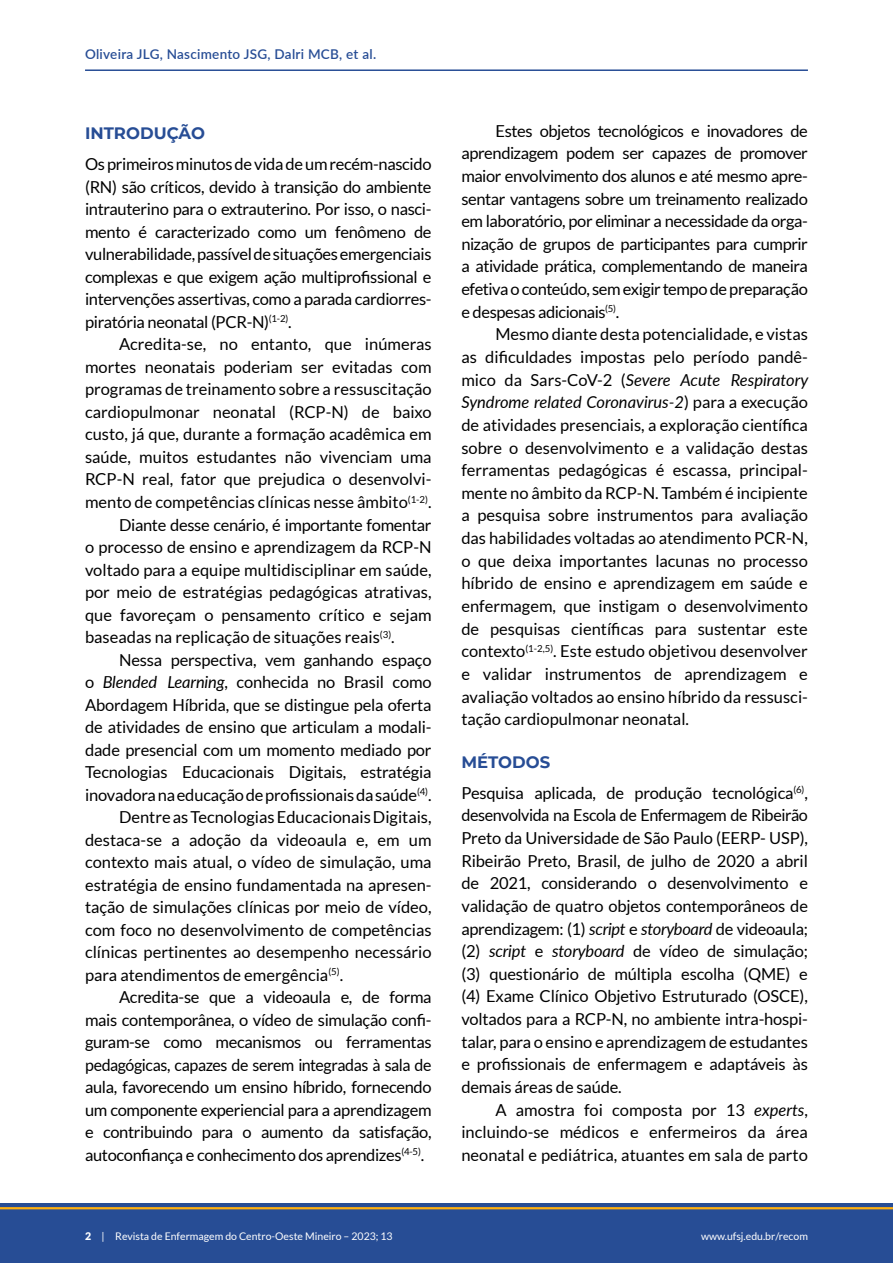
<style>
.page{position:relative;width:893px;height:1263px;background:#fff}
.page>*{position:absolute;margin:0;border:0;box-sizing:border-box;transform-origin:0 0}
.t1{font:16.5px/22.6px "Lato";color:#000;text-align:justify}
.t2{font:16.5px "Lato";letter-spacing:-.02em;color:#000}
.t3{font:16.5px "Lato";letter-spacing:-.025em;color:#000}
.t4{font:700 16.5px "Montserrat";color:#274d95}
.t5{font:600 13.5px "Lato";letter-spacing:.02em;color:#274d95}
.t6{font:10.5px "Lato";color:#fff}
.s1{font-style:italic}
.s2{font-weight:900}
</style>
<div class="page">
<div style="left:0;top:1203px;width:893px;height:60px;background:#274d95"></div>
<hr style="left:0;top:1207px;width:893px;height:2px;background:#ffb011">
<hr style="left:85px;top:69px;width:723px;height:2px;background:#274d95">
<p class="t5" style="left:85px;top:44px;width:293px">Oliveira JLG, Nascimento JSG, Dalri MCB, et al.</p>
<p class="t4" style="left:85px;top:122px;width:121px">INTRODUÇÃO</p>
<p class="t1" style="left:85px;top:153px;width:348px">Os primeiros minutos de vida de um recém-nascido (RN) são críticos, devido à transição do ambiente intrauterino para o extrauterino. Por isso, o nasci&shy;mento é caracterizado como um fenômeno de vulnerabilidade, passível de situações emergenciais complexas e que exigem ação multiprofissional e intervenções assertivas, como a parada cardiorres&shy;piratória neonatal (PCR-N)<sup>(1-2)</sup>.</p>
<p class="t1" style="left:119px;top:333px;width:314px">Acredita-se, no entanto, que inúmeras</p>
<p class="t1" style="left:85px;top:355px;width:348px">mortes neonatais poderiam ser evitadas com</p>
<p class="t1" style="left:85px;top:378px;width:348px">programas de treinamento sobre a ressuscitação</p>
<p class="t1" style="left:85px;top:400px;width:348px">cardiopulmonar neonatal (RCP-N) de baixo</p>
<p class="t1" style="left:85px;top:423px;width:348px">custo, já que, durante a formação acadêmica em</p>
<p class="t1" style="left:85px;top:446px;width:348px">saúde, muitos estudantes não vivenciam uma</p>
<p class="t1" style="left:85px;top:468px;width:348px">RCP-N real, fator que prejudica o desenvolvi-</p>
<p class="t1" style="left:85px;top:491px;width:348px">mento de competências clínicas nesse âmbito<sup>(1-2)</sup>.</p>
<p class="t2" style="left:119px;top:515px;width:314px">Diante desse cenário, é importante fomentar</p>
<p class="t1" style="left:85px;top:536px;width:348px">o processo de ensino e aprendizagem da RCP-N</p>
<p class="t1" style="left:85px;top:558px;width:348px">voltado para a equipe multidisciplinar em saúde,</p>
<p class="t1" style="left:85px;top:581px;width:348px">por meio de estratégias pedagógicas atrativas,</p>
<p class="t1" style="left:85px;top:603px;width:348px">que favoreçam o pensamento crítico e sejam</p>
<p class="t1" style="left:85px;top:626px;width:311px">baseadas na replicação de situações reais<sup>(3)</sup>.</p>
<p class="t1" style="left:119px;top:648px;width:314px">Nessa perspectiva, vem ganhando espaço</p>
<p class="t1" style="left:85px;top:671px;width:348px">o <span class="s1">Blended Learning</span>, conhecida no Brasil como</p>
<p class="t1" style="left:85px;top:693px;width:348px">Abordagem Híbrida, que se distingue pela oferta</p>
<p class="t1" style="left:85px;top:716px;width:348px">de atividades de ensino que articulam a modali-</p>
<p class="t1" style="left:85px;top:738px;width:348px">dade presencial com um momento mediado por</p>
<p class="t1" style="left:85px;top:761px;width:348px">Tecnologias Educacionais Digitais, estratégia</p>
<p class="t1" style="left:85px;top:783px;width:348px">inovadora na educação de profissionais da saúde<sup>(4)</sup>.</p>
<p class="t1" style="left:119px;top:806px;width:314px">Dentre as Tecnologias Educacionais Digitais,</p>
<p class="t1" style="left:85px;top:828px;width:348px">destaca-se a adoção da videoaula e, em um</p>
<p class="t1" style="left:85px;top:851px;width:348px">contexto mais atual, o vídeo de simulação, uma</p>
<p class="t1" style="left:85px;top:873px;width:348px">estratégia de ensino fundamentada na apresen-</p>
<p class="t1" style="left:85px;top:896px;width:348px">tação de simulações clínicas por meio de vídeo,</p>
<p class="t1" style="left:85px;top:918px;width:348px">com foco no desenvolvimento de competências</p>
<p class="t1" style="left:85px;top:941px;width:348px">clínicas pertinentes ao desempenho necessário</p>
<p class="t1" style="left:85px;top:963px;width:260px">para atendimentos de emergência<sup>(5)</sup>.</p>
<p class="t2" style="left:119px;top:988px;width:314px">Acredita-se que a videoaula e, de forma</p>
<p class="t2" style="left:85px;top:1011px;width:348px">mais contemporânea, o vídeo de simulação confi-</p>
<p class="t2" style="left:85px;top:1033px;width:348px">guram-se como mecanismos ou ferramentas</p>
<p class="t3" style="left:85px;top:1056px;width:348px">pedagógicas, capazes de serem integradas à sala de</p>
<p class="t2" style="left:85px;top:1078px;width:348px">aula, favorecendo um ensino híbrido, fornecendo</p>
<p class="t2" style="left:85px;top:1101px;width:348px">um componente experiencial para a aprendizagem</p>
<p class="t2" style="left:85px;top:1123px;width:348px">e contribuindo para o aumento da satisfação,</p>
<p class="t2" style="left:85px;top:1146px;width:341px">autoconfiança e conhecimento dos aprendizes<sup>(4-5)</sup>.</p>
<p class="t1" style="left:461px;top:119px;width:348px;text-indent:34px">Estes objetos tecnológicos e inovadores de aprendizagem podem ser capazes de promover maior envolvimento dos alunos e até mesmo apre&shy;sentar vantagens sobre um treinamento realizado em laboratório, por eliminar a necessidade da orga&shy;nização de grupos de participantes para cumprir a atividade prática, complementando de maneira efetiva o conteúdo, sem exigir tempo de preparação e despesas adicionais<sup>(5)</sup>.</p>
<p class="t1" style="left:461px;top:323px;width:348px;text-indent:34px">Mesmo diante desta potencialidade, e vistas as dificuldades impostas pelo período pandê&shy;mico da Sars-CoV-2 (<span class="s1">Severe Acute Respiratory Syndrome related Coronavirus-2</span>) para a execução de atividades presenciais, a exploração científica sobre o desenvolvimento e a validação destas ferramentas pedagógicas é escassa, principal&shy;mente no âmbito da RCP-N. Também é incipiente a pesquisa sobre instrumentos para avaliação das habilidades voltadas ao atendimento PCR-N, o que deixa importantes lacunas no processo híbrido de ensino e aprendizagem em saúde e enfermagem, que instigam o desenvolvimento de pesquisas científicas para sustentar este contexto<sup>(1-2,5)</sup>. Este estudo objetivou desenvolver e validar instrumentos de aprendizagem e avaliação voltados ao ensino híbrido da ressusci&shy;tação cardiopulmonar neonatal.</p>
<p class="t4" style="left:461px;top:750px;width:90px">MÉTODOS</p>
<p class="t1" style="left:461px;top:781px;width:348px">Pesquisa aplicada, de produção tecnológica<sup>(6)</sup>, desenvolvida na Escola de Enfermagem de Ribeirão Preto da Universidade de São Paulo (EERP- USP), Ribeirão Preto, Brasil, de julho de 2020 a abril de 2021, considerando o desenvolvimento e validação de quatro objetos contemporâneos de aprendizagem: (1) <span class="s1">script</span> e <span class="s1">storyboard</span> de videoaula; (2) <span class="s1">script</span> e <span class="s1">storyboard</span> de vídeo de simulação; (3) questionário de múltipla escolha (QME) e (4) Exame Clínico Objetivo Estruturado (OSCE), voltados para a RCP-N, no ambiente intra-hospi&shy;talar, para o ensino e aprendizagem de estudantes e profissionais de enfermagem e adaptáveis às demais áreas de saúde.</p>
<p class="t1" style="left:461px;top:1098px;width:348px;text-indent:34px">A amostra foi composta por 13 <span class="s1">experts</span>, incluindo-se médicos e enfermeiros da área neonatal e pediátrica, atuantes em sala de parto</p>
<p class="t6" style="left:85px;top:1230px;width:309px"><span class="s2">2</span> | Revista de Enfermagem do Centro-Oeste Mineiro – 2023; 13</p>
<p class="t6" style="left:701px;top:1230px;width:108px">www.ufsj.edu.br/recom</p>
</div>
